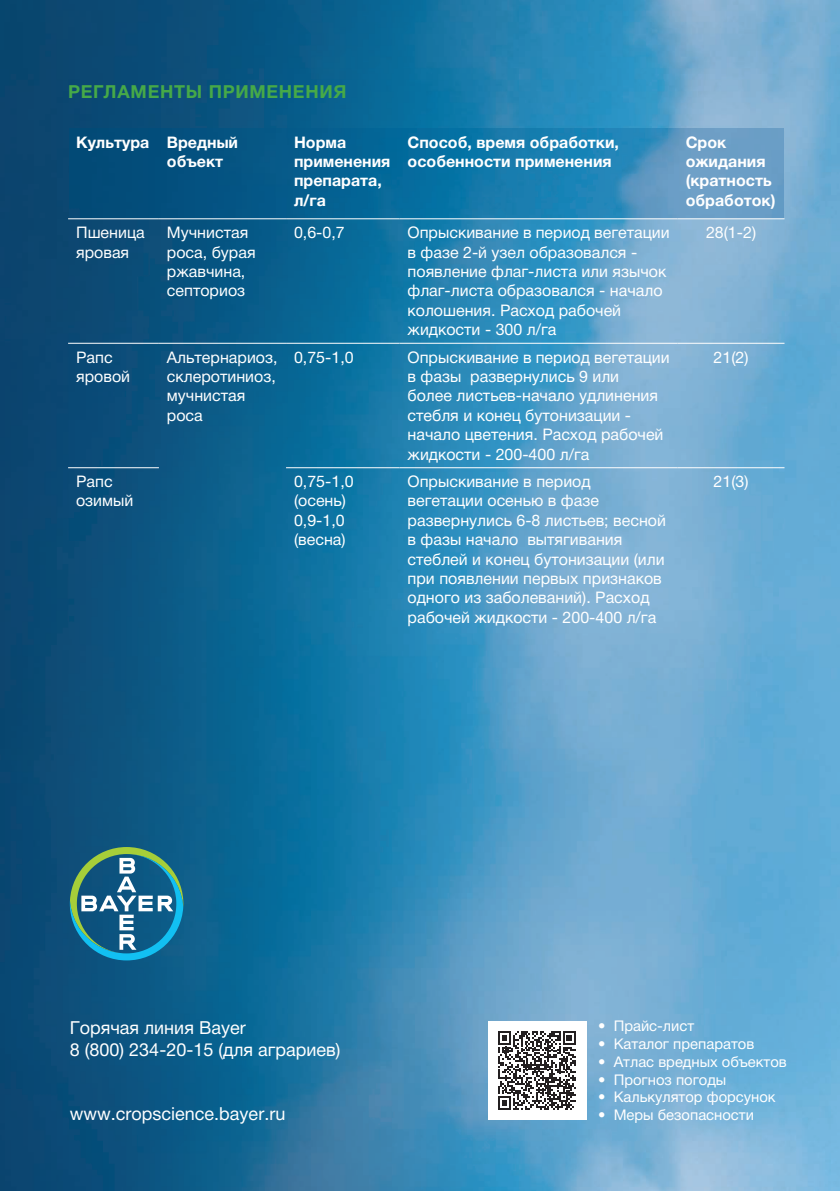
<style>
.page{position:relative;width:840px;height:1191px;background:#fff}
.page>*{position:absolute;margin:0;border:0;box-sizing:border-box;transform-origin:0 0}
.t1{font:18px/21.6px "Helvetica Neue Cyr";color:#fff}
.t2{font:700 18px "Helvetica Neue Cyr";letter-spacing:.04em;color:#46a948}
.t3{font:16px/19.4px "Helvetica Neue Cyr";color:#fff}
.t4{font:700 16px/19.4px "Helvetica Neue Cyr";color:#fff}
.t5{font:14.8px "Helvetica Neue Cyr";color:#fff}
</style>
<div class="page">
<img style="left:0;top:0;width:840px;height:1191px">
<img style="left:69px;top:128px;width:713px;height:90px">
<hr style="left:68px;top:218px;width:91px;height:1px;background:#fff">
<hr style="left:159px;top:218px;width:127px;height:1px;background:#fff">
<hr style="left:286px;top:218px;width:113px;height:1px;background:#fff">
<hr style="left:399px;top:218px;width:278px;height:1px;background:#fff">
<hr style="left:677px;top:218px;width:107px;height:1px;background:#fff">
<hr style="left:68px;top:343px;width:91px;height:1px;background:#fff">
<hr style="left:159px;top:343px;width:127px;height:1px;background:#fff">
<hr style="left:286px;top:343px;width:113px;height:1px;background:#fff">
<hr style="left:399px;top:343px;width:278px;height:1px;background:#fff">
<hr style="left:677px;top:343px;width:107px;height:1px;background:#fff">
<hr style="left:68px;top:467px;width:91px;height:1px;background:#fff">
<hr style="left:286px;top:467px;width:113px;height:1px;background:#fff">
<hr style="left:399px;top:467px;width:278px;height:1px;background:#fff">
<hr style="left:677px;top:467px;width:107px;height:1px;background:#fff">
<div style="left:487px;top:1021px;width:99px;height:99px;background:#fff"></div>
<svg style="left:498px;top:1031px;width:77px;height:78px"></svg>
<svg style="left:70px;top:847px;width:113px;height:113px;background:#357c92"></svg>
<p class="t2" style="left:68px;top:82px;width:280px">РЕГЛАМЕНТЫ ПРИМЕНЕНИЯ</p>
<p class="t4" style="left:167px;top:132px;width:73px;text-indent:-91px">Куль ту ра Вред ный объ ект</p>
<p class="t4" style="left:294px;top:132px;width:98px">Норма применения препарата, л/га</p>
<p class="t4" style="left:407px;top:132px;width:213px">Способ, время обработки, особенности применения</p>
<p class="t4" style="left:685px;top:132px;width:91px">Срок ожидания (кратность обработок)</p>
<p class="t3" style="left:76px;top:223px;width:70px">Пшеница яровая</p>
<p class="t3" style="left:167px;top:223px;width:90px">Мучнистая роса, бурая ржавчина, септориоз</p>
<p class="t3" style="left:294px;top:223px;width:52px">0,6-0,7</p>
<p class="t3" style="left:407px;top:223px;width:263px">Опрыскивание в период вегетации в фазе 2-й узел образовался - появление флаг-листа или язычок флаг-листа образовался - начало колошения. Расход рабочей жидкости - 300 л/га</p>
<p class="t3" style="left:705px;top:223px;width:52px">28(1-2)</p>
<p class="t3" style="left:76px;top:347px;width:55px">Рапс яровой</p>
<p class="t3" style="left:167px;top:347px;width:112px">Альтернариоз, склеротиниоз, мучнистая роса</p>
<p class="t3" style="left:294px;top:347px;width:61px">0,75-1,0</p>
<p class="t3" style="left:407px;top:347px;width:263px">Опрыскивание в период вегетации в фазы развернулись 9 или<br>более листьев-начало удлинения стебля и конец бутонизации - начало цветения. Расход рабочей жидкости - 200-400 л/га</p>
<p class="t3" style="left:713px;top:347px;width:36px">21(2)</p>
<p class="t3" style="left:76px;top:472px;width:59px">Рапс озимый</p>
<p class="t3" style="left:294px;top:472px;width:61px">0,75-1,0 (осень)<br>0,9-1,0 (весна)</p>
<p class="t3" style="left:407px;top:472px;width:260px">Опрыскивание в период вегетации осенью в фазе развернулись 6-8 листьев; весной в фазы начало вытягивания стеблей и конец бутонизации (или при появлении первых признаков одного из заболеваний). Расход рабочей жидкости - 200-400 л/га</p>
<p class="t3" style="left:713px;top:472px;width:36px">21(3)</p>
<p class="t1" style="left:70px;top:1017px;width:272px">Горячая линия Bayer<br>8 (800) 234-20-15 (для аграриев)</p>
<p class="t1" style="left:70px;top:1103px;width:217px">www.cropscience.bayer.ru</p>
<p class="t5" style="left:597px;top:1018px;width:98px">• Прайс-лист</p>
<p class="t5" style="left:597px;top:1035px;width:158px">• Каталог препаратов</p>
<p class="t5" style="left:597px;top:1053px;width:190px">• Атлас вредных объектов</p>
<p class="t5" style="left:597px;top:1071px;width:130px">• Прогноз погоды</p>
<p class="t5" style="left:597px;top:1089px;width:179px">• Калькулятор форсунок</p>
<p class="t5" style="left:597px;top:1106px;width:157px">• Меры безопасности</p>
</div>
